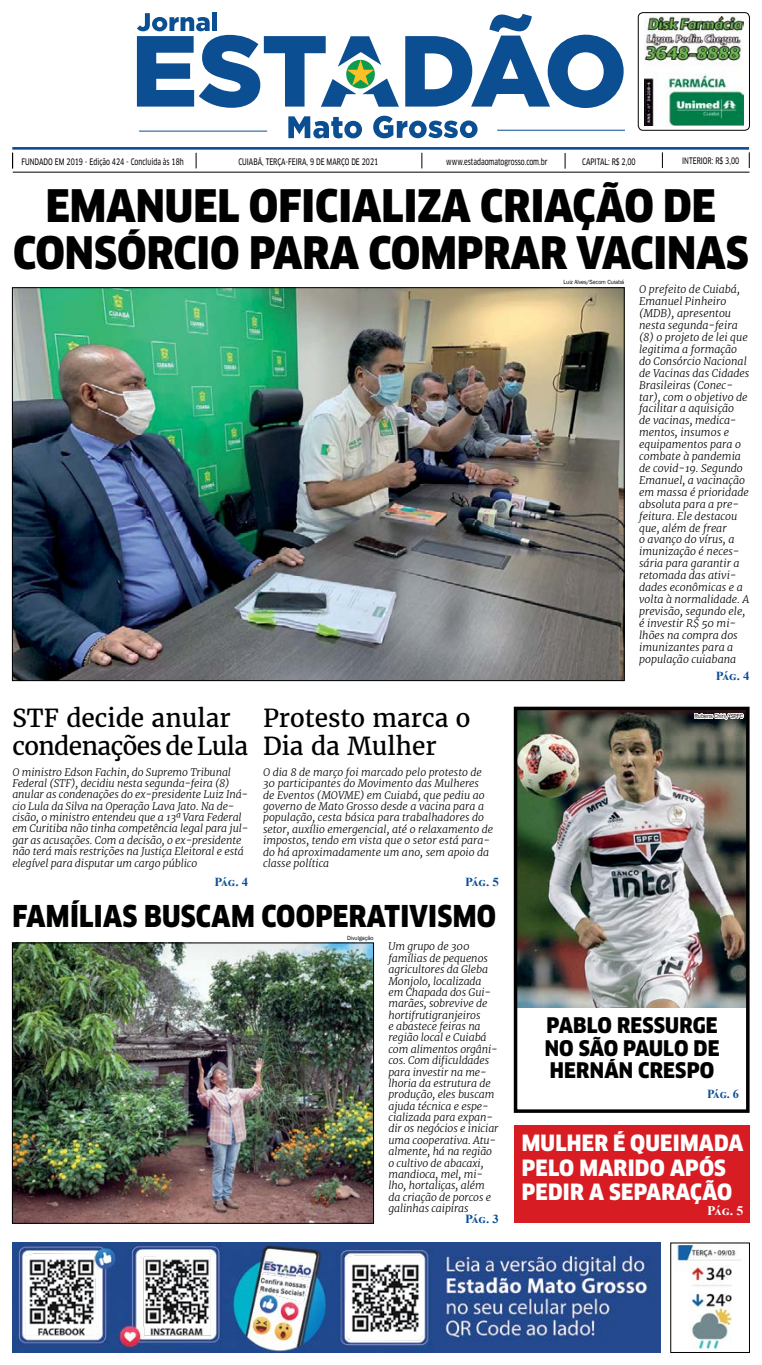
<style>
.page{position:relative;width:762px;height:1365px;background:#fff}
.page>*{position:absolute;margin:0;border:0;box-sizing:border-box;transform-origin:0 0}
.t1{font:900 condensed 43.75px/47.2px "Clan OT";color:#000;text-align:center}
.t2{font:900 condensed 29.4px "Clan OT";letter-spacing:.01em;color:#000;scale:.95 1}
.t3{font:24.5px/28px "Merriweather";letter-spacing:-.025em;color:#000}
.t4{font:24.5px/28px "Merriweather";color:#000}
.t5{font:900 condensed 21.88px/24.5px "Clan OT";letter-spacing:.01em;color:#fff}
.t6{font:900 condensed 21px/22.8px "Clan OT";letter-spacing:.01em;color:#000;text-align:justify}
.t7{font:700 13.12px "Times New Roman";color:#fff;scale:1.05 1}
.t8{font:700 12.25px "Times New Roman";letter-spacing:-.05em;color:#0c4e96;scale:1.05 1}
.t9{font:700 12.25px "Times New Roman";letter-spacing:-.05em;color:#0c4e96}
.t10{font:italic 300 10.59px/11.9px "Merriweather";color:#000}
.t11{font:italic 300 10.5px/11.4px "Merriweather";letter-spacing:-.01em;color:#000}
.t12{font:8.75px "Clan OT Narrow News";color:#000;scale:.8 1}
.t13{font:6.12px "Franklin Gothic";letter-spacing:-.01em;color:#000;scale:.95 1}
</style>
<div class="page">
<img style="left:518px;top:711px;width:226px;height:296px">
<svg style="left:196px;top:153px;width:1px;height:15px"></svg>
<svg style="left:12px;top:153px;width:1px;height:15px"></svg>
<svg style="left:421px;top:153px;width:1px;height:15px"></svg>
<svg style="left:564px;top:153px;width:1px;height:16px"></svg>
<svg style="left:749px;top:152px;width:1px;height:16px"></svg>
<hr style="left:13px;top:172px;width:736px;height:1px;background:#000">
<hr style="left:12px;top:147px;width:737px;height:3px;background:#0c4e96">
<hr style="left:139px;top:131px;width:128px;height:1px;background:#0b4e91">
<svg style="left:288px;top:116px;width:74px;height:22px"></svg>
<svg style="left:373px;top:116px;width:104px;height:22px"></svg>
<svg style="left:405px;top:14px;width:218px;height:94px"></svg>
<div style="left:212px;top:12px;width:5px;height:19px;background:#0b4e91"></div>
<svg style="left:137px;top:13px;width:262px;height:95px"></svg>
<hr style="left:497px;top:130px;width:127px;height:1px;background:#0b4e91">
<img style="left:644px;top:17px;width:99px;height:108px">
<div style="left:638px;top:12px;width:111px;height:118px;border:1px solid #000;border-radius:5px"></div>
<svg style="left:662px;top:152px;width:1px;height:16px"></svg>
<img style="left:12px;top:1242px;width:648px;height:110px">
<img style="left:675px;top:1245px;width:66px;height:105px">
<div style="left:513px;top:706px;width:236px;height:406px;border:4px solid #000"></div>
<svg style="left:693px;top:709px;width:52px;height:15px"></svg>
<div style="left:513px;top:1125px;width:236px;height:98px;background:#d71c23"></div>
<img style="left:14px;top:289px;width:608px;height:389px">
<img style="left:14px;top:944px;width:357px;height:277px">
<div style="left:12px;top:942px;width:361px;height:281px;border:1px solid #000"></div>
<p class="t12" style="left:21px;top:156px;width:204px">FUNDADO EM 2019 - Edição 424 - Concluída às 18h</p>
<p class="t12" style="left:238px;top:156px;width:176px">CUIABÁ, TERÇA-FEIRA, 9 DE MARÇO DE 2021</p>
<p class="t12" style="left:446px;top:157px;width:128px">www.estadaomatogrosso.com.br</p>
<p class="t12" style="left:582px;top:156px;width:68px">CAPITAL: R$ 2,00</p>
<p class="t12" style="left:682px;top:156px;width:73px">INTERIOR: R$ 3,00</p>
<h1 class="t1" style="left:13px;top:182px;width:737px">EMANUEL OFICIALIZA CRIAÇÃO DE<br>CONSÓRCIO PARA COMPRAR VACINAS</h1>
<h3 class="t3" style="left:12px;top:704px;width:237px">STF decide anular condenações de Lula</h3>
<p class="t11" style="left:12px;top:766px;width:237px">O ministro Edson Fachin, do Supremo Tribunal Federal (STF), decidiu nesta segunda-feira (8) anular as condenações do ex-presidente Luiz Iná&shy;cio Lula da Silva na Operação Lava Jato. Na de&shy;cisão, o ministro entendeu que a 13ª Vara Federal em Curitiba não tinha competência legal para jul&shy;gar as acusações. Com a decisão, o ex-presidente não terá mais restrições na Justiça Eleitoral e está elegível para disputar um cargo público</p>
<p class="t8" style="left:214px;top:872px;width:34px">Pág. 4</p>
<h3 class="t4" style="left:263px;top:704px;width:209px">Protesto marca o<br>Dia da Mulher</h3>
<p class="t11" style="left:263px;top:766px;width:231px">O dia 8 de março foi marcado pelo protesto de 30 participantes do Movimento das Mulheres de Eventos (MOVME) em Cuiabá, que pediu ao governo de Mato Grosso desde a vacina para a população, cesta básica para trabalhadores do setor, auxílio emergencial, até o relaxamento de impostos, tendo em vista que o setor está para&shy;do há aproximadamente um ano, sem apoio da classe política</p>
<p class="t8" style="left:465px;top:872px;width:34px">Pág. 5</p>
<h2 class="t2" style="left:13px;top:898px;width:510px">FAMÍLIAS BUSCAM COOPERATIVISMO</h2>
<p class="t13" style="left:347px;top:933px;width:29px">Divulgação</p>
<p class="t11" style="left:388px;top:940px;width:112px">Um grupo de 300 famílias de pequenos agricultores da Gleba<br>Monjolo, localizada em Chapada dos Gui&shy;marães, sobrevive de hortifrutigranjeiros<br>e abastece feiras na região local e Cuiabá com alimentos orgâni&shy;cos. Com dificuldades para investir na me&shy;lhoria da estrutura de produção, eles buscam ajuda técnica e espe&shy;cializada para expan&shy;dir os negócios e iniciar uma cooperativa. Atu&shy;almente, há na região o cultivo de abacaxi, mandioca, mel, mi&shy;lho, hortaliças, além da criação de porcos e galinhas caipiras</p>
<p class="t8" style="left:465px;top:1209px;width:34px">Pág. 3</p>
<p class="t13" style="left:563px;top:278px;width:65px">Luiz Alves/Secom Cuiabá</p>
<p class="t10" style="left:639px;top:284px;width:112px">O prefeito de Cuiabá,<br>Emanuel Pinheiro (MDB), apresentou nesta segunda-feira (8) o projeto de lei que legitima a formação do Consórcio Nacional de Vacinas das Cidades<br>Brasileiras (Conec&shy;tar), com o objetivo de facilitar a aquisição<br>de vacinas, medica&shy;mentos, insumos e equipamentos para o combate à pandemia de covid-19. Segundo<br>Emanuel, a vacinação em massa é prioridade absoluta para a pre&shy;feitura. Ele destacou que, além de frear<br>o avanço do vírus, a imunização é neces&shy;sária para garantir a retomada das ativi&shy;dades econômicas e a volta à normalidade. A previsão, segundo ele, é investir R$ 50 mi&shy;lhões na compra dos imunizantes para a população cuiabana</p>
<p class="t8" style="left:715px;top:667px;width:34px">Pág. 4</p>
<p class="t13" style="left:694px;top:712px;width:53px">Rubens Chiri / SPFC</p>
<h3 class="t6" style="left:544px;top:1013px;width:176px">PABLO RESSURGE NO SÃO PAULO DE HERNÁN CRESPO</h3>
<p class="t9" style="left:707px;top:1084px;width:34px">Pág. 6</p>
<h3 class="t5" style="left:521px;top:1131px;width:223px">MULHER É QUEIMADA<br>PELO MARIDO APÓS<br>PEDIR A SEPARAÇÃO</h3>
<p class="t7" style="left:707px;top:1200px;width:36px">Pág. 5</p>
</div>
